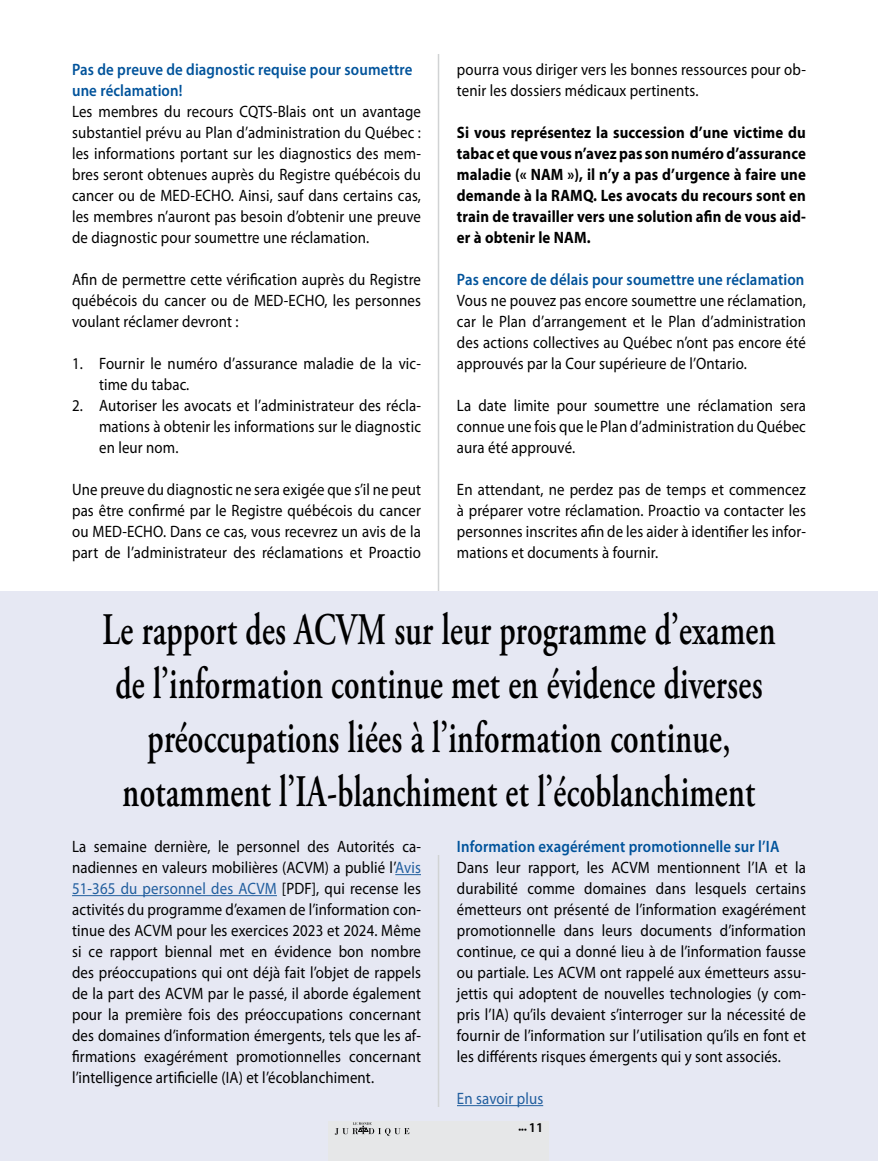
<style>
.page{position:relative;width:878px;height:1161px;background:#fff}
.page>*{position:absolute;margin:0;border:0;box-sizing:border-box;transform-origin:0 0}
.t1{font:600 45px/54px "Adobe Garamond Pro";letter-spacing:.01em;color:#000;text-align:center;scale:.7 1}
.t2{font:16.5px/21px "Myriad Pro";letter-spacing:.01em;color:#000;text-align:justify;scale:.9 1}
.t3{font:700 16.5px/21px "Myriad Pro";letter-spacing:.01em;color:#000;text-align:justify;scale:.9 1}
.t4{font:600 16.5px/21px "Myriad Pro";letter-spacing:.01em;color:#00539b;scale:.9 1}
.t5{font:16.5px "Myriad Pro";letter-spacing:.01em;color:#215e9e;scale:.9 1}
.t6{font:600 9px "Myriad Pro";color:#000}
.s1{color:#215e9e}
.s2{font-size:13.5px}
</style>
<div class="page">
<div style="left:0;top:591px;width:878px;height:570px;background:#e6e8f3"></div>
<div style="left:328px;top:1121px;width:221px;height:40px;background:#e6e7e8"></div>
<svg style="left:335px;top:1122px;width:74px;height:14px"></svg>
<hr style="left:438px;top:54px;width:1px;height:1053px;background:#d1d3d4">
<div style="left:72px;top:591px;width:733px;height:264px;background:#e6e8f3"></div>
<svg style="left:395px;top:874px;width:26px;height:1px"></svg>
<hr style="left:72px;top:895px;width:205px;height:1px;background:#215e9e">
<hr style="left:457px;top:1105px;width:86px;height:1px;background:#215e9e">
<p class="t4" style="left:72px;top:59px;width:379px">Pas de preuve de diagnostic requise pour soumettre une réclamation!</p>
<p class="t2" style="left:72px;top:101px;width:389px">Les membres du recours CQTS-Blais ont un avantage substantiel prévu au Plan d’administration du Québec : les informations portant sur les diagnostics des mem&shy;bres seront obtenues auprès du Registre québécois du cancer ou de MED-ECHO. Ainsi, sauf dans certains cas, les membres n’auront pas besoin d’obtenir une preuve de diagnostic pour soumettre une réclamation.</p>
<p class="t2" style="left:72px;top:269px;width:389px">Afin de permettre cette vérification auprès du Registre québécois du cancer ou de MED-ECHO, les personnes voulant réclamer devront :</p>
<p class="t2" style="left:99px;top:353px;width:359px;text-indent:-27px">1. Fournir le numéro d’assurance maladie de la vic&shy;time du tabac.</p>
<p class="t2" style="left:99px;top:395px;width:359px;text-indent:-27px">2. Autoriser les avocats et l’administrateur des récla&shy;mations à obtenir les informations sur le diagnostic en leur nom.</p>
<p class="t2" style="left:72px;top:479px;width:389px">Une preuve du diagnostic ne sera exigée que s’il ne peut pas être confirmé par le Registre québécois du cancer ou MED-ECHO. Dans ce cas, vous recevrez un avis de la part de l’administrateur des réclamations et Proactio</p>
<p class="t2" style="left:457px;top:59px;width:389px">pourra vous diriger vers les bonnes ressources pour ob&shy;tenir les dossiers médicaux pertinents.</p>
<p class="t3" style="left:457px;top:121px;width:389px">Si vous représentez la succession d’une victime du tabac et que vous n’avez pas son numéro d’assurance maladie (« NAM »), il n’y a pas d’urgence à faire une demande à la RAMQ. Les avocats du recours sont en train de travailler vers une solution afin de vous aid&shy;er à obtenir le NAM.</p>
<p class="t4" style="left:457px;top:269px;width:387px">Pas encore de délais pour soumettre une réclamation</p>
<p class="t2" style="left:457px;top:290px;width:389px">Vous ne pouvez pas encore soumettre une réclamation, car le Plan d’arrangement et le Plan d’administration des actions collectives au Québec n’ont pas encore été approuvés par la Cour supérieure de l’Ontario.</p>
<p class="t2" style="left:457px;top:395px;width:389px">La date limite pour soumettre une réclamation sera connue une fois que le Plan d’administration du Québec aura été approuvé.</p>
<p class="t2" style="left:457px;top:479px;width:389px">En attendant, ne perdez pas de temps et commencez à préparer votre réclamation. Proactio va contacter les personnes inscrites afin de les aider à identifier les infor&shy;mations et documents à fournir.</p>
<h1 class="t1" style="left:102px;top:603px;width:962px">Le rapport des ACVM sur leur programme d’examen de l’information continue met en évidence diverses préoccupations liées à l’information continue, notamment l’IA-blanchiment et l’écoblanchiment</h1>
<p class="t2" style="left:72px;top:836px;width:389px">La semaine dernière, le personnel des Autorités ca&shy;nadiennes en valeurs mobilières (ACVM) a publié l’<span class="s1">Avis 51-365 du personnel des ACVM</span> [PDF], qui recense les activités du programme d’examen de l’information con&shy;tinue des ACVM pour les exercices 2023 et 2024. Même si ce rapport biennal met en évidence bon nombre des préoccupations qui ont déjà fait l’objet de rappels de la part des ACVM par le passé, il aborde également pour la première fois des préoccupations concernant des domaines d’information émergents, tels que les af&shy;firmations exagérément promotionnelles concernant l’intelligence artificielle (IA) et l’écoblanchiment.</p>
<p class="t4" style="left:457px;top:836px;width:360px">Information exagérément promotionnelle sur l’IA</p>
<p class="t2" style="left:457px;top:857px;width:389px">Dans leur rapport, les ACVM mentionnent l’IA et la durabilité comme domaines dans lesquels certains émetteurs ont présenté de l’information exagérément promotionnelle dans leurs documents d’information continue, ce qui a donné lieu à de l’information fausse ou partiale. Les ACVM ont rappelé aux émetteurs assu&shy;jettis qui adoptent de nouvelles technologies (y com&shy;pris l’IA) qu’ils devaient s’interroger sur la nécessité de fournir de l’information sur l’utilisation qu’ils en font et les différents risques émergents qui y sont associés.</p>
<p class="t5" style="left:457px;top:1088px;width:97px">En savoir plus</p>
<p class="t6" style="left:518px;top:1124px;width:26px">••• <span class="s2">11</span></p>
</div>
